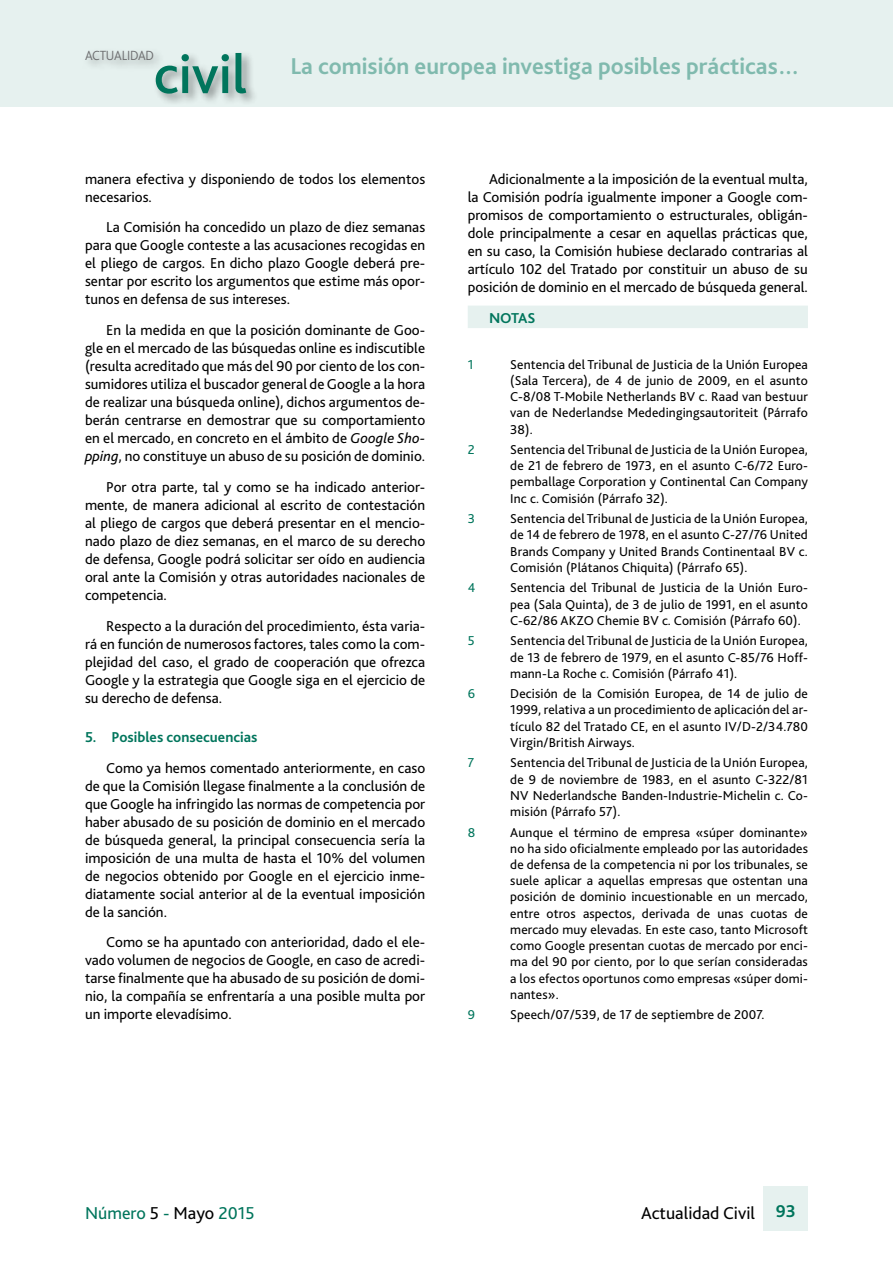
<style>
.page{position:relative;width:893px;height:1263px;background:#fff}
.page>*{position:absolute;margin:0;border:0;box-sizing:border-box;transform-origin:0 0}
.t1{font:500 56.7px "Bliss 2";color:#00755c}
.t2{font:700 24px "Bliss 2";color:#80baae}
.t3{font:18px "Bliss 2";color:#000}
.t4{font:18px "Bliss 2";color:#00755c}
.t5{font:15px/18px "Bliss 2";color:#000;text-align:justify}
.t6{font:700 15px "Bliss 2";color:#00755c}
.t7{font:300 13.95px "Bliss 2";letter-spacing:-.02em;color:#6b6c6e;scale:.94 1}
.t8{font:13.5px/16.2px "Bliss 2";letter-spacing:.01em;color:#000;text-align:justify}
.t9{font:13.5px "Bliss 2";color:#00755c}
.s1{font-style:italic}
.s2{font-weight:700;color:#00755c}
.s3{color:#000}
</style>
<div class="page">
<div style="left:0;top:0;width:893px;height:106px;background:#e6f1ef"></div>
<div style="left:81px;top:47px;width:177px;height:59px;background:#000;opacity:.4"></div>
<div style="left:764px;top:1186px;width:44px;height:44px;background:#e6f1ef"></div>
<div style="left:468px;top:306px;width:340px;height:22px;background:#e6f1ef"></div>
<p class="t7" style="left:85px;top:46px;width:75px">ACTUALIDAD</p>
<p class="t1" style="left:154px;top:39px;width:95px">civil</p>
<p class="t2" style="left:290px;top:51px;width:511px">La comisión europea investiga posibles prácticas…</p>
<p class="t5" style="left:85px;top:169px;width:342px">manera efectiva y disponiendo de todos los elementos necesarios.</p>
<p class="t5" style="left:85px;top:218px;width:342px;text-indent:21px">La Comisión ha concedido un plazo de diez semanas para que Google conteste a las acusaciones recogidas en el pliego de cargos. En dicho plazo Google deberá pre&shy;sentar por escrito los argumentos que estime más opor&shy;tunos en defensa de sus intereses.</p>
<p class="t5" style="left:85px;top:321px;width:342px;text-indent:21px">En la medida en que la posición dominante de Goo&shy;gle en el mercado de las búsquedas online es indiscutible (resulta acreditado que más del 90 por ciento de los con&shy;sumidores utiliza el buscador general de Google a la hora de realizar una búsqueda online), dichos argumentos de&shy;berán centrarse en demostrar que su comportamiento en el mercado, en concreto en el ámbito de <span class="s1">Google Sho&shy;pping</span>, no constituye un abuso de su posición de dominio.</p>
<p class="t5" style="left:85px;top:477px;width:342px;text-indent:21px">Por otra parte, tal y como se ha indicado anterior&shy;mente, de manera adicional al escrito de contestación al pliego de cargos que deberá presentar en el mencio&shy;nado plazo de diez semanas, en el marco de su derecho de defensa, Google podrá solicitar ser oído en audiencia oral ante la Comisión y otras autoridades nacionales de competencia.</p>
<p class="t5" style="left:85px;top:616px;width:342px;text-indent:21px">Respecto a la duración del procedimiento, ésta varia&shy;rá en función de numerosos factores, tales como la com&shy;plejidad del caso, el grado de cooperación que ofrezca Google y la estrategia que Google siga en el ejercicio de su derecho de defensa.</p>
<p class="t5" style="left:106px;top:721px;width:320px;line-height:30.8px;text-indent:-21px"><span class="s2">5. Posibles consecuencias<br></span>Como ya hemos comentado anteriormente, en caso</p>
<p class="t5" style="left:85px;top:776px;width:342px">de que la Comisión llegase finalmente a la conclusión de que Google ha infringido las normas de competencia por haber abusado de su posición de dominio en el mercado de búsqueda general, la principal consecuencia sería la imposición de una multa de hasta el 10% del volumen de negocios obtenido por Google en el ejercicio inme&shy;diatamente social anterior al de la eventual imposición de la sanción.</p>
<p class="t5" style="left:85px;top:933px;width:342px;text-indent:21px">Como se ha apuntado con anterioridad, dado el ele&shy;vado volumen de negocios de Google, en caso de acredi&shy;tarse finalmente que ha abusado de su posición de domi&shy;nio, la compañía se enfrentaría a una posible multa por un importe elevadísimo.</p>
<p class="t5" style="left:468px;top:169px;width:342px;text-indent:21px">Adicionalmente a la imposición de la eventual multa, la Comisión podría igualmente imponer a Google com&shy;promisos de comportamiento o estructurales, obligán&shy;dole principalmente a cesar en aquellas prácticas que, en su caso, la Comisión hubiese declarado contrarias al artículo 102 del Tratado por constituir un abuso de su posición de dominio en el mercado de búsqueda general.</p>
<p class="t6" style="left:489px;top:308px;width:39px">Notas</p>
<p class="t9" style="left:468px;top:356px;width:7px">1</p>
<p class="t8" style="left:510px;top:356px;width:299px">Sentencia del Tribunal de Justicia de la Unión Europea (Sala Tercera), de 4 de junio de 2009, en el asunto C-8/08 T‑Mobile Netherlands BV c. Raad van bestuur van de Nederlandse Mededingingsautoriteit (Párrafo 38).</p>
<p class="t9" style="left:468px;top:441px;width:8px">2</p>
<p class="t8" style="left:510px;top:441px;width:299px">Sentencia del Tribunal de Justicia de la Unión Europea, de 21 de febrero de 1973, en el asunto C-6/72 Euro&shy;pemballage Corporation y Continental Can Company Inc c. Comisión (Párrafo 32).</p>
<p class="t9" style="left:468px;top:510px;width:9px">3</p>
<p class="t8" style="left:510px;top:510px;width:299px">Sentencia del Tribunal de Justicia de la Unión Europea, de 14 de febrero de 1978, en el asunto C-27/76 United Brands Company y United Brands Continentaal BV c.<br>Comisión (Plátanos Chiquita) (Párrafo 65).</p>
<p class="t9" style="left:468px;top:579px;width:9px">4</p>
<p class="t8" style="left:510px;top:579px;width:299px">Sentencia del Tribunal de Justicia de la Unión Euro&shy;pea (Sala Quinta), de 3 de julio de 1991, en el asunto C-62/86 AKZO Chemie BV c. Comisión (Párrafo 60).</p>
<p class="t9" style="left:468px;top:632px;width:8px">5</p>
<p class="t8" style="left:510px;top:632px;width:299px">Sentencia del Tribunal de Justicia de la Unión Europea, de 13 de febrero de 1979, en el asunto C-85/76 Hoff&shy;mann-La Roche c. Comisión (Párrafo 41).</p>
<p class="t9" style="left:468px;top:685px;width:9px">6</p>
<p class="t8" style="left:510px;top:685px;width:299px">Decisión de la Comisión Europea, de 14 de julio de 1999, relativa a un procedimiento de aplicación del ar&shy;tículo 82 del Tratado CE, en el asunto IV/D-2/34.780<br>Virgin/British Airways.</p>
<p class="t9" style="left:468px;top:754px;width:8px">7</p>
<p class="t8" style="left:510px;top:754px;width:299px">Sentencia del Tribunal de Justicia de la Unión Europea, de 9 de noviembre de 1983, en el asunto C-322/81<br>NV Nederlandsche Banden-Industrie-Michelin c. Co&shy;misión (Párrafo 57).</p>
<p class="t9" style="left:468px;top:824px;width:9px">8</p>
<p class="t8" style="left:510px;top:824px;width:299px">Aunque el término de empresa «súper dominante» no ha sido oficialmente empleado por las autoridades de defensa de la competencia ni por los tribunales, se suele aplicar a aquellas empresas que ostentan una posición de dominio incuestionable en un mercado, entre otros aspectos, derivada de unas cuotas de mercado muy elevadas. En este caso, tanto Microsoft como Google presentan cuotas de mercado por enci&shy;ma del 90 por ciento, por lo que serían consideradas a los efectos oportunos como empresas «súper domi&shy;nantes».</p>
<p class="t9" style="left:468px;top:1006px;width:9px">9</p>
<p class="t8" style="left:510px;top:1006px;width:256px">Speech/07/539, de 17 de septiembre de 2007.</p>
<p class="t4" style="left:85px;top:1202px;width:171px">Número <span class="s3">5</span> - <span class="s3">Mayo</span> 2015</p>
<p class="t3" style="left:641px;top:1202px;width:156px">Actualidad Civil <span class="s2">93</span></p>
</div>
